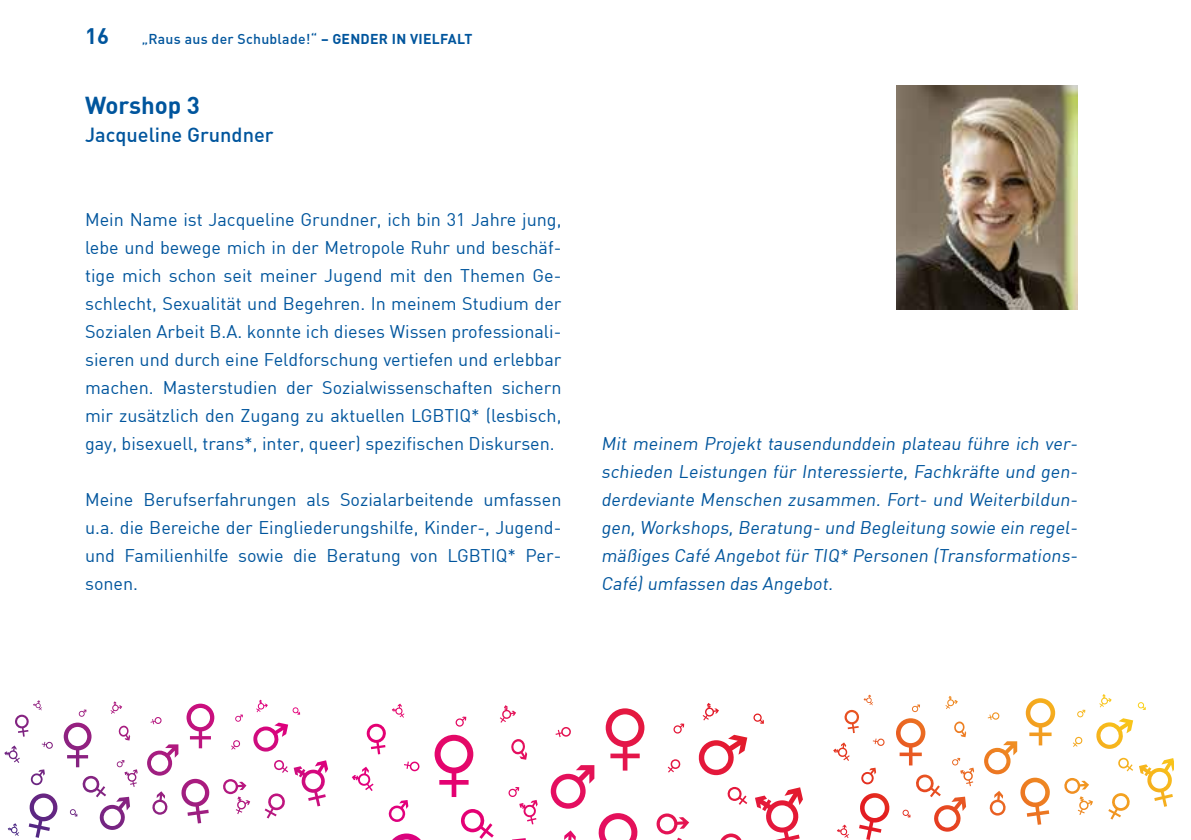
<style>
.page{position:relative;width:1191px;height:840px;background:#fff}
.page>*{position:absolute;margin:0;border:0;box-sizing:border-box;transform-origin:0 0}
.mm_überschrift{font:700 24px "DIN";color:#00559d}
.t1{font:700 22px "DIN";color:#00559d}
.mm_Absatzü{font:500 20px "DIN";color:#00559d}
.mm_Grundtext{font:18px/28px "DIN";color:#00559d;text-align:justify}
.mm_Grundtext_kursiv{font:18px/28px "DIN";color:#00559d;text-align:justify}
.t2{font:500 14px "DIN";letter-spacing:.02em;color:#00559d}
.s1{font-weight:700}
</style>
<div class="page">
<svg style="left:4px;top:699px;width:324px;height:139px"></svg>
<svg style="left:833px;top:694px;width:341px;height:145px"></svg>
<svg style="left:392px;top:839px;width:29px;height:1px"></svg>
<svg style="left:351px;top:703px;width:452px;height:136px"></svg>
<img style="left:896px;top:86px;width:181px;height:223px">
<p class="t1" style="left:85px;top:22px;width:25px">16</p>
<p class="t2" style="left:142px;top:30px;width:332px">„Raus aus der Schublade!“ <span class="s1">– GENDER IN VIELFALT</span></p>
<p class="mm_überschrift" style="left:85px;top:89px;width:116px">Worshop 3</p>
<p class="mm_Absatzü" style="left:85px;top:121px;width:190px">Jacqueline Grundner</p>
<p class="mm_Grundtext" style="left:85px;top:205px;width:478px">Mein Name ist Jacqueline Grundner, ich bin 31 Jahre jung, lebe und bewege mich in der Metropole Ruhr und beschäf&shy;tige mich schon seit meiner Jugend mit den Themen Ge&shy;schlecht, Sexualität und Begehren. In meinem Studium der Sozialen Arbeit B.A. konnte ich dieses Wissen professionali&shy;sieren und durch eine Feldforschung vertiefen und erlebbar machen. Masterstudien der Sozialwissenschaften sichern mir zusätzlich den Zugang zu aktuellen LGBTIQ* (lesbisch, gay, bisexuell, trans*, inter, queer) spezifischen Diskursen.</p>
<p class="mm_Grundtext" style="left:85px;top:485px;width:478px;text-align:left">Meine Berufserfahrungen als Sozialarbeitende umfassen u.a. die Bereiche der Eingliederungshilfe, Kinder-, Jugend&shy;und Familienhilfe sowie die Beratung von LGBTIQ* Per&shy;sonen.</p>
<p class="mm_Grundtext_kursiv" style="left:601px;top:429px;width:481px">Mit meinem Projekt tausendunddein plateau führe ich ver&shy;schieden Leistungen für Interessierte, Fachkräfte und gen&shy;derdeviante Menschen zusammen. Fort- und Weiterbildun&shy;gen, Workshops, Beratung- und Begleitung sowie ein regel&shy;mäßiges Café Angebot für TIQ* Personen (Transformations-Café) umfassen das Angebot.</p>
</div>
